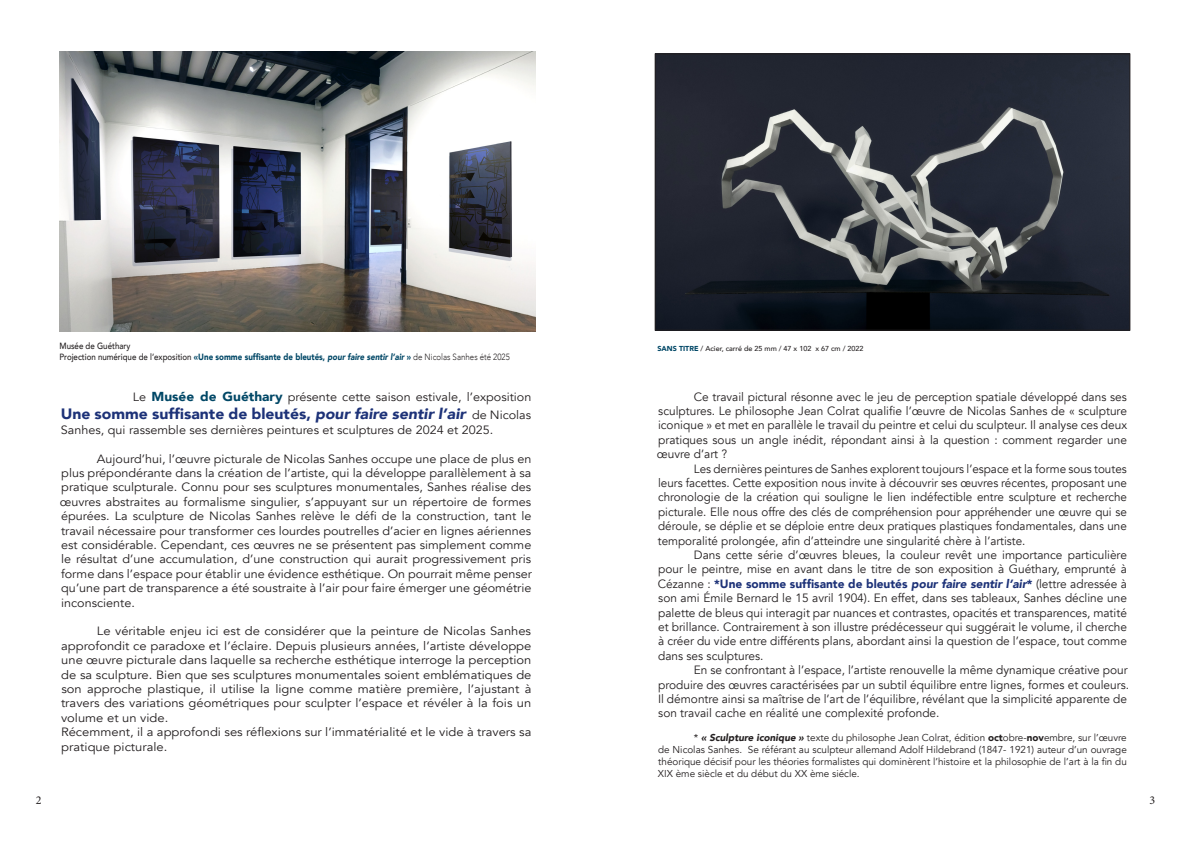
<style>
.page{position:relative;width:1191px;height:842px;background:#fff}
.page>*{position:absolute;margin:0;border:0;box-sizing:border-box;transform-origin:0 0}
.t1{font:900 15px "Avenir";color:#1d3278;scale:1.05 1}
.t2{font:12px/14.4px "Avenir";color:#231f20;text-align:justify}
.t3{font:12px/14.4px "Avenir";color:#231f20;text-align:justify;scale:1.05 1}
.t4{font:12px/14.4px "Avenir";color:#231f20;text-align:justify;scale:1.08 1}
.t5{font:12px "Minion Pro";color:#231f20}
.t6{font:10px/12px "Avenir";color:#231f20;text-align:justify}
.t7{font:500 9px "Avenir";color:#231f20;scale:.88 1}
.t8{font:500 7.2px "Avenir";color:#231f20}
.s1{font-weight:900;color:#004766}
.s2{font-weight:900;font-style:italic;color:#004766}
.s3{font-weight:300}
.s4{font-weight:900;font-size:13px;color:#004766}
.s5{font-style:italic}
.s6{font-weight:400;font-size:12px;color:#231f20}
.s7{font-weight:900;color:#1d3278}
.s8{font-weight:900;font-style:italic;color:#1d3278}
.s9{font-weight:900;font-style:italic}
.s10{font-weight:900}
</style>
<div class="page">
<img style="left:60px;top:52px;width:475px;height:279px">
<img style="left:657px;top:56px;width:471px;height:272px">
<div style="left:655px;top:54px;width:475px;height:276px;border:1px solid #231f20"></div>
<p class="t7" style="left:60px;top:338px;width:82px">Musée de Guéthary</p>
<p class="t7" style="left:60px;top:349px;width:513px">Projection numérique de l’exposition <span class="s1">«Une somme suffisante de bleutés,</span> <span class="s2">pour faire sentir l’air</span> <span class="s1">»</span> <span class="s3">de Nicolas Sanhes été 2025</span></p>
<p class="t3" style="left:133px;top:390px;width:381px">Le <span class="s4">Musée de Guéthary</span> présente cette saison estivale, l’exposition</p>
<p class="t1" style="left:61px;top:401px;width:449px">Une somme suffisante de bleutés, <span class="s5">pour faire sentir l’air</span> <span class="s6">de Nicolas</span></p>
<p class="t3" style="left:61px;top:423px;width:413px">Sanhes, qui rassemble ses dernières peintures et sculptures de 2024 et 2025.</p>
<p class="t3" style="left:60px;top:451px;width:451px;text-indent:37px">Aujourd’hui, l’œuvre picturale de Nicolas Sanhes occupe une place de plus en plus prépondérante dans la création de l’artiste, qui la développe parallèlement à sa pratique sculpturale. Connu pour ses sculptures monumentales, Sanhes réalise des œuvres abstraites au formalisme singulier, s’appuyant sur un répertoire de formes épurées. La sculpture de Nicolas Sanhes relève le défi de la construction, tant le travail nécessaire pour transformer ces lourdes poutrelles d’acier en lignes aériennes est considérable. Cependant, ces œuvres ne se présentent pas simplement comme le résultat d’une accumulation, d’une construction qui aurait progressivement pris forme dans l’espace pour établir une évidence esthétique. On pourrait même penser qu’une part de transparence a été soustraite à l’air pour faire émerger une géométrie inconsciente.</p>
<p class="t4" style="left:61px;top:624px;width:437px;text-indent:36px">Le véritable enjeu ici est de considérer que la peinture de Nicolas Sanhes approfondit ce paradoxe et l’éclaire. Depuis plusieurs années, l’artiste développe une œuvre picturale dans laquelle sa recherche esthétique interroge la perception de sa sculpture. Bien que ses sculptures monumentales soient emblématiques de son approche plastique, il utilise la ligne comme matière première, l’ajustant à travers des variations géométriques pour sculpter l’espace et révéler à la fois un volume et un vide.</p>
<p class="t4" style="left:61px;top:725px;width:437px">Récemment, il a approfondi ses réflexions sur l’immatérialité et le vide à travers sa pratique picturale.</p>
<p class="t8" style="left:657px;top:342px;width:208px"><span class="s1">SANS TITRE</span> / Acier, carré de 25 mm / 47 x 102 x 67 cm / 2022</p>
<p class="t2" style="left:657px;top:389px;width:472px;text-indent:37px">Ce travail pictural résonne avec le jeu de perception spatiale développé dans ses sculptures. Le philosophe Jean Colrat qualifie l’œuvre de Nicolas Sanhes de « sculpture iconique » et met en parallèle le travail du peintre et celui du sculpteur. Il analyse ces deux pratiques sous un angle inédit, répondant ainsi à la question : comment regarder une œuvre d’art ?</p>
<p class="t2" style="left:658px;top:461px;width:470px;text-indent:36px">Les dernières peintures de Sanhes explorent toujours l’espace et la forme sous toutes leurs facettes. Cette exposition nous invite à découvrir ses œuvres récentes, proposant une chronologie de la création qui souligne le lien indéfectible entre sculpture et recherche picturale. Elle nous offre des clés de compréhension pour appréhender une œuvre qui se déroule, se déplie et se déploie entre deux pratiques plastiques fondamentales, dans une temporalité prolongée, afin d’atteindre une singularité chère à l’artiste.</p>
<p class="t2" style="left:658px;top:548px;width:470px;text-indent:36px">Dans cette série d’œuvres bleues, la couleur revêt une importance particulière pour le peintre, mise en avant dans le titre de son exposition à Guéthary, emprunté à Cézanne : <span class="s7">*Une somme suffisante de bleutés</span> <span class="s8">pour faire sentir l’air</span><span class="s7">*</span> (lettre adressée à son ami Émile Bernard le 15 avril 1904). En effet, dans ses tableaux, Sanhes décline une palette de bleus qui interagit par nuances et contrastes, opacités et transparences, matité et brillance. Contrairement à son illustre prédécesseur qui suggérait le volume, il cherche à créer du vide entre différents plans, abordant ainsi la question de l’espace, tout comme dans ses sculptures.</p>
<p class="t2" style="left:658px;top:663px;width:472px;text-align:left;text-indent:36px">En se confrontant à l’espace, l’artiste renouvelle la même dynamique créative pour produire des œuvres caractérisées par un subtil équilibre entre lignes, formes et couleurs.<br>Il démontre ainsi sa maîtrise de l’art de l’équilibre, révélant que la simplicité apparente de son travail cache en réalité une complexité profonde.</p>
<p class="t6" style="left:658px;top:732px;width:470px;text-indent:36px">* <span class="s9">« Sculpture iconique »</span> texte du philosophe Jean Colrat, édition <span class="s10">oct</span>obre-<span class="s10">nov</span>embre, sur l’œuvre de Nicolas Sanhes. Se référant au sculpteur allemand Adolf Hildebrand (1847- 1921) auteur d’un ouvrage théorique décisif pour les théories formalistes qui dominèrent l’histoire et la philosophie de l’art à la fin du XIX ème siècle et du début du XX ème siécle.</p>
<p class="t5" style="left:36px;top:792px;width:7px">2</p>
<p class="t5" style="left:1149px;top:792px;width:7px">3</p>
</div>
